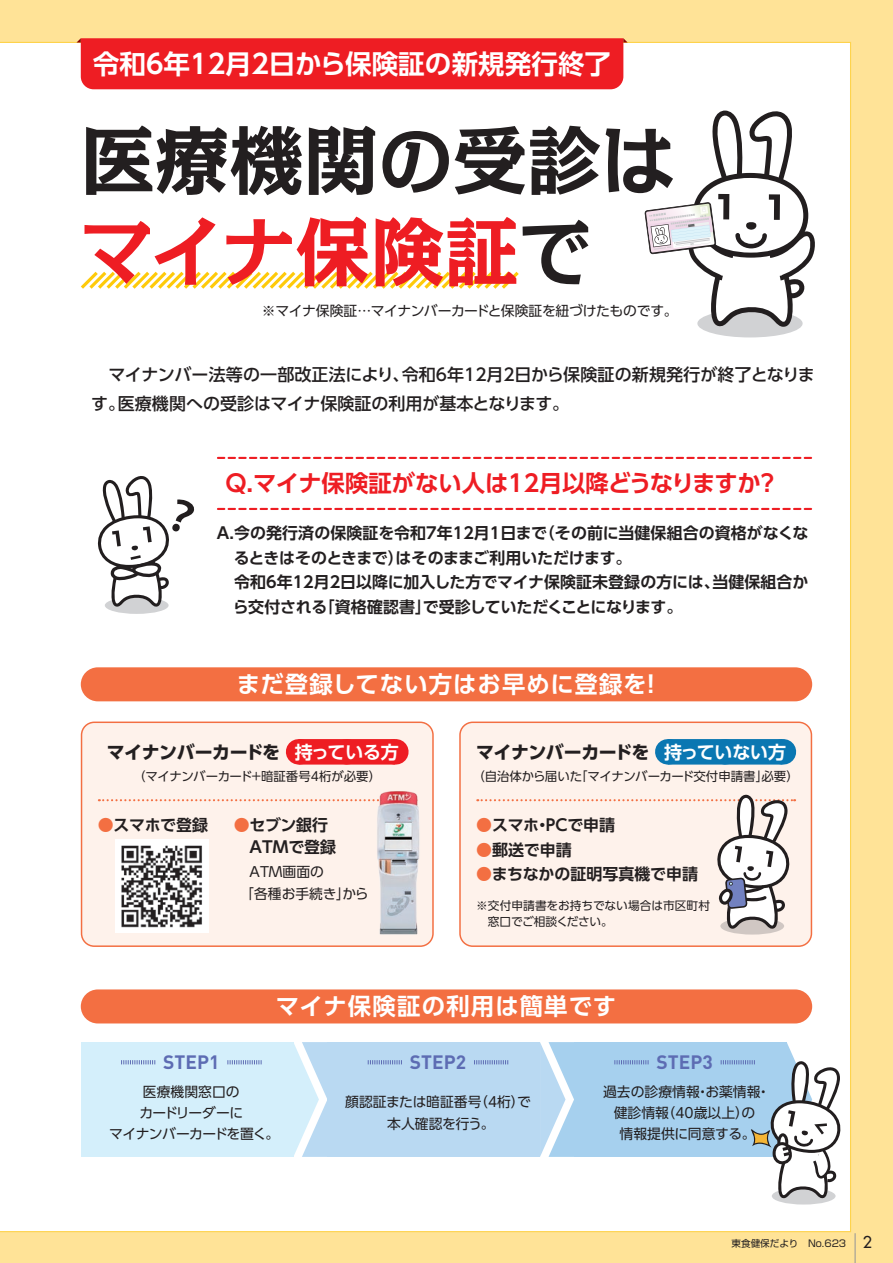
<style>
.page{position:relative;width:893px;height:1263px;background:#ffe397}
.page>*{position:absolute;margin:0;border:0;box-sizing:border-box;transform-origin:0 0}
.t1{font:700 74.4px/91.3px "Kakumin Pro";color:#231f20}
.t2{font:700 26.55px "UD Shin Go Pro De";color:#fff}
.t3{font:700 23.4px "UD Shin Go Pro De";letter-spacing:.04em;color:#fff}
.t4{font:700 23.4px "UD Shin Go Pro De";letter-spacing:-.01em;color:#ee1d23}
.t5{font:700 19.2px "DIN Pro";color:#5d6cb3}
.t6{font:700 18px "UD Shin Go Pro";letter-spacing:-.025em;color:#231f20}
.t7{font:700 18px "UD Shin Go Pro De";letter-spacing:-.015em;color:#fff}
.t8{font:500 16.95px/29.7px "UD Shin Go Pro";color:#231f20}
.t9{font:700 15.9px/24.5px "UD Shin Go Pro De";color:#231f20}
.t10{font:700 15.9px "UD Shin Go Pro De";letter-spacing:-.04em;color:#231f20}
.t11{font:500 15.9px "Futura Std";color:#231f20}
.t12{font:13.8px/21.3px "UD Shin Go Pro";color:#231f20}
.t13{font:13.8px "UD Shin Go Pro";letter-spacing:-.03em;color:#231f20}
.t14{font:13.8px/21.3px "UD Shin Go Pro";letter-spacing:-.035em;color:#231f20;text-align:center}
.t15{font:12.45px "UD Shin Go Pro";letter-spacing:-.04em;color:#231f20}
.t16{font:12.45px "UD Shin Go Pro";letter-spacing:-.015em;color:#231f20}
.t17{font:11.7px/15.9px "UD Shin Go Pro";color:#231f20}
.t18{font:9.6px "Shin Go Pro";color:#231f20}
.s1{color:#ee1d23}
.s2{color:#f36f42}
</style>
<div class="page">
<div style="left:0;top:42px;width:851px;height:1190px;background:#fff"></div>
<div style="left:81px;top:1042px;width:212px;height:115px;background:#d4effb"></div>
<div style="left:327px;top:1042px;width:213px;height:115px;background:#b9d9f2"></div>
<svg style="left:293px;top:1042px;width:34px;height:115px;background:#d4eaf8"></svg>
<div style="left:574px;top:1042px;width:213px;height:115px;background:#a6d0ee"></div>
<svg style="left:540px;top:1042px;width:34px;height:115px;background:#c3dff3"></svg>
<svg style="left:77px;top:268px;width:445px;height:24px;background:#feeeb2"></svg>
<div style="left:81px;top:989px;width:731px;height:34px;background:#f36f42;border-radius:17px"></div>
<div style="left:697px;top:309px;width:106px;height:28px;background:#d1d2d4;border-radius:50%"></div>
<svg style="left:645px;top:111px;width:170px;height:216px;background:#dcdbdb"></svg>
<div style="left:82px;top:722px;width:351px;height:224px;background:#fef2eb;border-radius:13px"></div>
<div style="left:81px;top:721px;width:353px;height:226px;border:1px solid #f36f42;border-radius:13px"></div>
<div style="left:460px;top:722px;width:351px;height:224px;background:#fef2eb;border-radius:13px"></div>
<div style="left:459px;top:721px;width:353px;height:226px;border:1px solid #f36f42;border-radius:13px"></div>
<div style="left:81px;top:667px;width:731px;height:34px;background:#f36f42;border-radius:17px"></div>
<div style="left:299px;top:739px;width:96px;height:25px;background:#ee1d23"></div>
<svg style="left:351px;top:739px;width:20px;height:1px"></svg>
<svg style="left:395px;top:739px;width:1px;height:25px"></svg>
<div style="left:668px;top:739px;width:114px;height:25px;background:#0a77b2"></div>
<svg style="left:729px;top:739px;width:25px;height:1px"></svg>
<svg style="left:782px;top:739px;width:1px;height:25px"></svg>
<div style="left:115px;top:839px;width:93px;height:94px;background:#fff"></div>
<img style="left:121px;top:845px;width:81px;height:83px">
<svg style="left:99px;top:799px;width:275px;height:2px"></svg>
<img style="left:374px;top:791px;width:46px;height:144px">
<div style="left:720px;top:917px;width:64px;height:17px;background:#d0c7c3;border-radius:50%"></div>
<div style="left:772px;top:1187px;width:64px;height:17px;background:#d1d2d4;border-radius:50%"></div>
<svg style="left:121px;top:1060px;width:34px;height:4px"></svg>
<svg style="left:227px;top:1060px;width:35px;height:4px"></svg>
<svg style="left:368px;top:1060px;width:34px;height:4px"></svg>
<svg style="left:474px;top:1060px;width:34px;height:4px"></svg>
<svg style="left:614px;top:1060px;width:35px;height:4px"></svg>
<svg style="left:721px;top:1042px;width:119px;height:156px"></svg>
<div style="left:77px;top:38px;width:551px;height:51px;background:#ee1d23"></div>
<div style="left:105px;top:597px;width:64px;height:17px;background:#d1d2d4;border-radius:50%"></div>
<svg style="left:98px;top:476px;width:96px;height:131px;background:#d6d5d5"></svg>
<svg style="left:218px;top:457px;width:593px;height:2px"></svg>
<svg style="left:218px;top:508px;width:593px;height:2px"></svg>
<hr style="left:855px;top:1233px;width:1px;height:30px;background:#939598">
<svg style="left:477px;top:794px;width:318px;height:135px"></svg>
<h2 class="t2" style="left:93px;top:42px;width:520px">令和6年12月2日から保険証の新規発行終了</h2>
<h1 class="t1" style="left:80px;top:106px;width:597px">医療機関の受診は<span class="s1">マイナ保険証</span>で</h1>
<p class="t13" style="left:262px;top:300px;width:417px">※マイナ保険証…マイナンバーカードと保険証を紐づけたものです。</p>
<p class="t8" style="left:118px;top:359px;width:453px;text-indent:-27px">　マイナンバー法等の一部改正法により、<br>医療機関への受診はマイナ保険証の利用が基本となります。</p>
<p class="t8" style="left:402px;top:359px;width:415px">令和6年12月2日から保険証の新規発行が終了となりま</p>
<p class="t8" style="left:91px;top:389px;width:35px">す。</p>
<h3 class="t4" style="left:225px;top:464px;width:537px">Q.マイナ保険証がない人は12月以降どうなりますか</h3>
<h3 class="t4" style="left:756px;top:464px;width:25px">?</h3>
<p class="t9" style="left:539px;top:520px;width:271px">（その前に当健保組合の資格がなくな</p>
<p class="t9" style="left:396px;top:520px;width:237px;text-indent:-179px">A.今の発行済の保険証を令和7年12月1日まで<br>はそのままご利用いただけます。</p>
<p class="t10" style="left:234px;top:545px;width:172px">るときはそのときまで）</p>
<p class="t9" style="left:423px;top:569px;width:298px;text-indent:-189px">令和6年12月2日以降に加入した方でマイナ保険証未登録の方には、で受診していただくことになります。</p>
<p class="t9" style="left:712px;top:569px;width:97px">当健保組合か</p>
<p class="t9" style="left:319px;top:594px;width:114px">「資格確認書」</p>
<p class="t9" style="left:233px;top:594px;width:96px">ら交付される</p>
<h3 class="t3" style="left:237px;top:665px;width:411px">まだ登録してない方はお早めに登録を</h3>
<h3 class="t3" style="left:639px;top:665px;width:25px">!</h3>
<p class="t6" style="left:107px;top:737px;width:175px">マイナンバーカードを</p>
<p class="t16" style="left:250px;top:767px;width:133px">＋暗証番号4桁が必要(</p>
<p class="t7" style="left:295px;top:737px;width:105px">持っている方</p>
<p class="t15" style="left:133px;top:767px;width:121px">（マイナンバーカード</p>
<p class="t6" style="left:476px;top:737px;width:175px">マイナンバーカードを</p>
<p class="t7" style="left:664px;top:737px;width:124px">持っていない方</p>
<p class="t15" style="left:575px;top:767px;width:194px">「マイナンバーカード交付申請書」</p>
<p class="t16" style="left:473px;top:767px;width:111px">（自治体から届いた</p>
<p class="t16" style="left:761px;top:767px;width:39px">必要(</p>
<p class="t9" style="left:98px;top:812px;width:112px"><span class="s2">●</span>スマホで登録</p>
<p class="t9" style="left:234px;top:812px;width:96px"><span class="s2">●</span>セブン銀行</p>
<p class="t9" style="left:250px;top:834px;width:88px">ATMで登録</p>
<p class="t12" style="left:234px;top:861px;width:136px;text-indent:16px">ATM画面の<br>　「各種お手続きから</p>
<p class="t12" style="left:336px;top:882px;width:15px">」</p>
<p class="t9" style="left:476px;top:812px;width:140px"><span class="s2">●</span>スマホ PCで申請</p>
<p class="t9" style="left:534px;top:812px;width:17px">・</p>
<p class="t9" style="left:476px;top:837px;width:97px"><span class="s2">●</span>郵送で申請</p>
<p class="t9" style="left:476px;top:861px;width:223px"><span class="s2">●</span>まちなかの証明写真機で申請</p>
<p class="t17" style="left:488px;top:898px;width:224px;text-indent:-12px">※交付申請書をお持ちでない場合は市区町村窓口でご相談ください。</p>
<p class="t5" style="left:163px;top:1049px;width:58px">STEP1</p>
<h3 class="t3" style="left:276px;top:987px;width:342px">マイナ保険証の利用は簡単です</h3>
<p class="t5" style="left:410px;top:1049px;width:58px">STEP2</p>
<p class="t5" style="left:656px;top:1049px;width:58px">STEP3</p>
<p class="t14" style="left:109px;top:1080px;width:172px">医療機関窓口の<br>カードリーダーに<br>マイナンバーカードを置く。</p>
<p class="t12" style="left:474px;top:1091px;width:58px">（4桁で）</p>
<p class="t12" style="left:387px;top:1091px;width:109px;text-indent:-42px">顔認証または暗証番号本人確認を行う。</p>
<p class="t12" style="left:603px;top:1080px;width:159px">過去の診療情報お薬情報</p>
<p class="t12" style="left:662px;top:1080px;width:95px;text-indent:34px">・<br>（40歳以上の）</p>
<p class="t12" style="left:756px;top:1080px;width:15px">・</p>
<p class="t12" style="left:620px;top:1102px;width:137px;text-indent:-6px">健診情報<br>情報提供に同意する。</p>
<p class="t18" style="left:732px;top:1235px;width:116px">東食健保だより　No.623</p>
<p class="t11" style="left:863px;top:1232px;width:11px">2</p>
</div>
